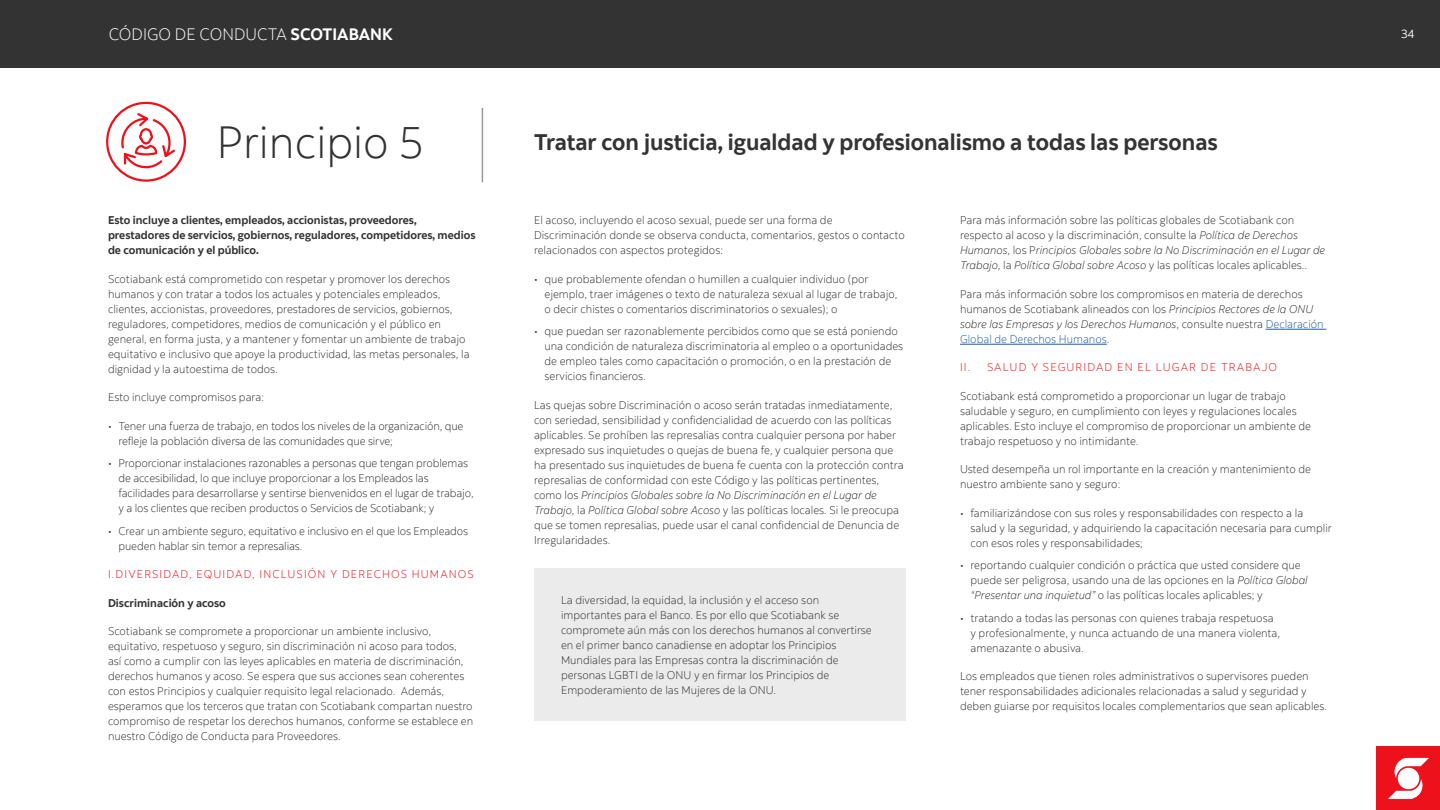
<style>
.page{position:relative;width:1440px;height:810px;background:#fff}
.page>*{position:absolute;margin:0;border:0;box-sizing:border-box;transform-origin:0 0}
.t1{font:300 45px "Scotia";color:#333}
.t2{font:700 22.5px "Scotia";color:#333}
.t3{font:300 16.5px "Scotia";color:#fff}
.t4{font:12px "Scotia";color:#fff}
.t5{font:300 11.25px/15px "Scotia";color:#333}
.t6{font:700 11.25px/15px "Scotia";color:#333}
.t7{font:300 11.25px "Scotia";letter-spacing:.1em;color:#ec111a}
.s1{font-weight:700}
.s2{font-style:italic}
.s3{color:#215e9e}
</style>
<div class="page">
<div style="left:1377px;top:747px;width:63px;height:63px;background:#ec111a"></div>
<svg style="left:1388px;top:758px;width:41px;height:41px"></svg>
<div style="left:1398px;top:768px;width:21px;height:21px;background:#fff;border-radius:50%"></div>
<div style="left:0;top:0;width:1440px;height:68px;background:#333"></div>
<hr style="left:1266px;top:329px;width:60px;height:1px;background:#215e9e">
<hr style="left:960px;top:344px;width:147px;height:1px;background:#215e9e">
<hr style="left:482px;top:108px;width:1px;height:74px;background:#333">
<div style="left:534px;top:568px;width:372px;height:153px;background:#ebebeb"></div>
<div style="left:106px;top:102px;width:80px;height:80px;border:2px solid #ec111a;border-radius:50%"></div>
<svg style="left:120px;top:111px;width:57px;height:58px"></svg>
<h3 class="t3" style="left:109px;top:24px;width:286px">CÓDIGO DE CONDUCTA <span class="s1">SCOTIABANK</span></h3>
<p class="t4" style="left:1401px;top:26px;width:15px">34</p>
<h1 class="t1" style="left:217px;top:115px;width:208px">Principio 5</h1>
<h2 class="t2" style="left:534px;top:128px;width:685px">Tratar con justicia, igualdad y profesionalismo a todas las personas</h2>
<p class="t6" style="left:108px;top:213px;width:369px">Esto incluye a clientes, empleados, accionistas, proveedores, prestadores de servicios, gobiernos, reguladores, competidores, medios de comunicación y el público.</p>
<p class="t5" style="left:108px;top:271px;width:363px">Scotiabank está comprometido con respetar y promover los derechos humanos y con tratar a todos los actuales y potenciales empleados, clientes, accionistas, proveedores, prestadores de servicios, gobiernos, reguladores, competidores, medios de comunicación y el público en general, en forma justa, y a mantener y fomentar un ambiente de trabajo equitativo e inclusivo que apoye la productividad, las metas personales, la dignidad y la autoestima de todos.</p>
<p class="t5" style="left:108px;top:390px;width:157px">Esto incluye compromisos para:</p>
<p class="t5" style="left:118px;top:418px;width:347px;text-indent:-10px">• Tener una fuerza de trabajo, en todos los niveles de la organización, que refleje la población diversa de las comunidades que sirve;</p>
<p class="t5" style="left:118px;top:456px;width:357px;text-indent:-10px">• Proporcionar instalaciones razonables a personas que tengan problemas de accesibilidad, lo que incluye proporcionar a los Empleados las facilidades para desarrollarse y sentirse bienvenidos en el lugar de trabajo, y a los clientes que reciben productos o Servicios de Scotiabank; y</p>
<p class="t5" style="left:118px;top:523px;width:351px;text-indent:-10px">• Crear un ambiente seguro, equitativo e inclusivo en el que los Empleados pueden hablar sin temor a represalias.</p>
<p class="t7" style="left:108px;top:567px;width:367px">I.DIVERSIDAD, EQUIDAD, INCLUSIÓN Y DERECHOS HUMANOS</p>
<p class="t6" style="left:108px;top:595px;width:119px">Discriminación y acoso</p>
<p class="t5" style="left:108px;top:624px;width:367px">Scotiabank se compromete a proporcionar un ambiente inclusivo, equitativo, respetuoso y seguro, sin discriminación ni acoso para todos,<br>así como a cumplir con las leyes aplicables en materia de discriminación, derechos humanos y acoso. Se espera que sus acciones sean coherentes con estos Principios y cualquier requisito legal relacionado. Además, esperamos que los terceros que tratan con Scotiabank compartan nuestro compromiso de respetar los derechos humanos, conforme se establece en nuestro Código de Conducta para Proveedores.</p>
<p class="t5" style="left:534px;top:213px;width:372px">El acoso, incluyendo el acoso sexual, puede ser una forma de<br>Discriminación donde se observa conducta, comentarios, gestos o contacto relacionados con aspectos protegidos:</p>
<p class="t5" style="left:544px;top:271px;width:354px;text-indent:-10px">• que probablemente ofendan o humillen a cualquier individuo (por ejemplo, traer imágenes o texto de naturaleza sexual al lugar de trabajo, o decir chistes o comentarios discriminatorios o sexuales); o</p>
<p class="t5" style="left:544px;top:324px;width:360px;text-indent:-10px">• que puedan ser razonablemente percibidos como que se está poniendo una condición de naturaleza discriminatoria al empleo o a oportunidades de empleo tales como capacitación o promoción, o en la prestación de servicios financieros.</p>
<p class="t5" style="left:534px;top:397px;width:371px">Las quejas sobre Discriminación o acoso serán tratadas inmediatamente, con seriedad, sensibilidad y confidencialidad de acuerdo con las políticas aplicables. Se prohíben las represalias contra cualquier persona por haber expresado sus inquietudes o quejas de buena fe, y cualquier persona que ha presentado sus inquietudes de buena fe cuenta con la protección contra represalias de conformidad con este Código y las políticas pertinentes, como los <span class="s2">Principios Globales sobre la No Discriminación en el Lugar de Trabajo</span>, la <span class="s2">Política Global sobre Acoso</span> y las políticas locales. Si le preocupa que se tomen represalias, puede usar el canal confidencial de Denuncia de Irregularidades.</p>
<p class="t5" style="left:561px;top:592px;width:312px">La diversidad, la equidad, la inclusión y el acceso son importantes para el Banco. Es por ello que Scotiabank se compromete aún más con los derechos humanos al convertirse en el primer banco canadiense en adoptar los Principios Mundiales para las Empresas contra la discriminación de personas LGBTI de la ONU y en firmar los Principios de Empoderamiento de las Mujeres de la ONU.</p>
<p class="t5" style="left:960px;top:213px;width:367px">Para más información sobre las políticas globales de Scotiabank con respecto al acoso y la discriminación, consulte la <span class="s2">Política de Derechos Humanos</span>, los P<span class="s2">rincipios Globales sobre la No Discriminación en el Lugar de Trabajo</span>, la <span class="s2">Política Global sobre Acoso</span> y las políticas locales aplicables..</p>
<p class="t5" style="left:960px;top:286px;width:365px">Para más información sobre los compromisos en materia de derechos humanos de Scotiabank alineados con los <span class="s2">Principios Rectores de la ONU sobre las Empresas y los Derechos Humanos</span>, consulte nuestra <span class="s3">Declaración Global de Derechos Humanos</span>.</p>
<p class="t7" style="left:960px;top:360px;width:319px">II. SALUD Y SEGURIDAD EN EL LUGAR DE TRABAJO</p>
<p class="t5" style="left:960px;top:388px;width:353px">Scotiabank está comprometido a proporcionar un lugar de trabajo saludable y seguro, en cumplimiento con leyes y regulaciones locales aplicables. Esto incluye el compromiso de proporcionar un ambiente de trabajo respetuoso y no intimidante.</p>
<p class="t5" style="left:960px;top:462px;width:352px">Usted desempeña un rol importante en la creación y mantenimiento de nuestro ambiente sano y seguro:</p>
<p class="t5" style="left:970px;top:505px;width:363px;text-indent:-10px">• familiarizándose con sus roles y responsabilidades con respecto a la salud y la seguridad, y adquiriendo la capacitación necesaria para cumplir con esos roles y responsabilidades;</p>
<p class="t5" style="left:970px;top:558px;width:339px;text-indent:-10px">• reportando cualquier condición o práctica que usted considere que puede ser peligrosa, usando una de las opciones en la <span class="s2">Política Global “Presentar una inquietud”</span> o las políticas locales aplicables; y</p>
<p class="t5" style="left:970px;top:610px;width:311px;text-indent:-10px">• tratando a todas las personas con quienes trabaja respetuosa y profesionalmente, y nunca actuando de una manera violenta, amenazante o abusiva.</p>
<p class="t5" style="left:960px;top:669px;width:369px">Los empleados que tienen roles administrativos o supervisores pueden tener responsabilidades adicionales relacionadas a salud y seguridad y deben guiarse por requisitos locales complementarios que sean aplicables.</p>
</div>
